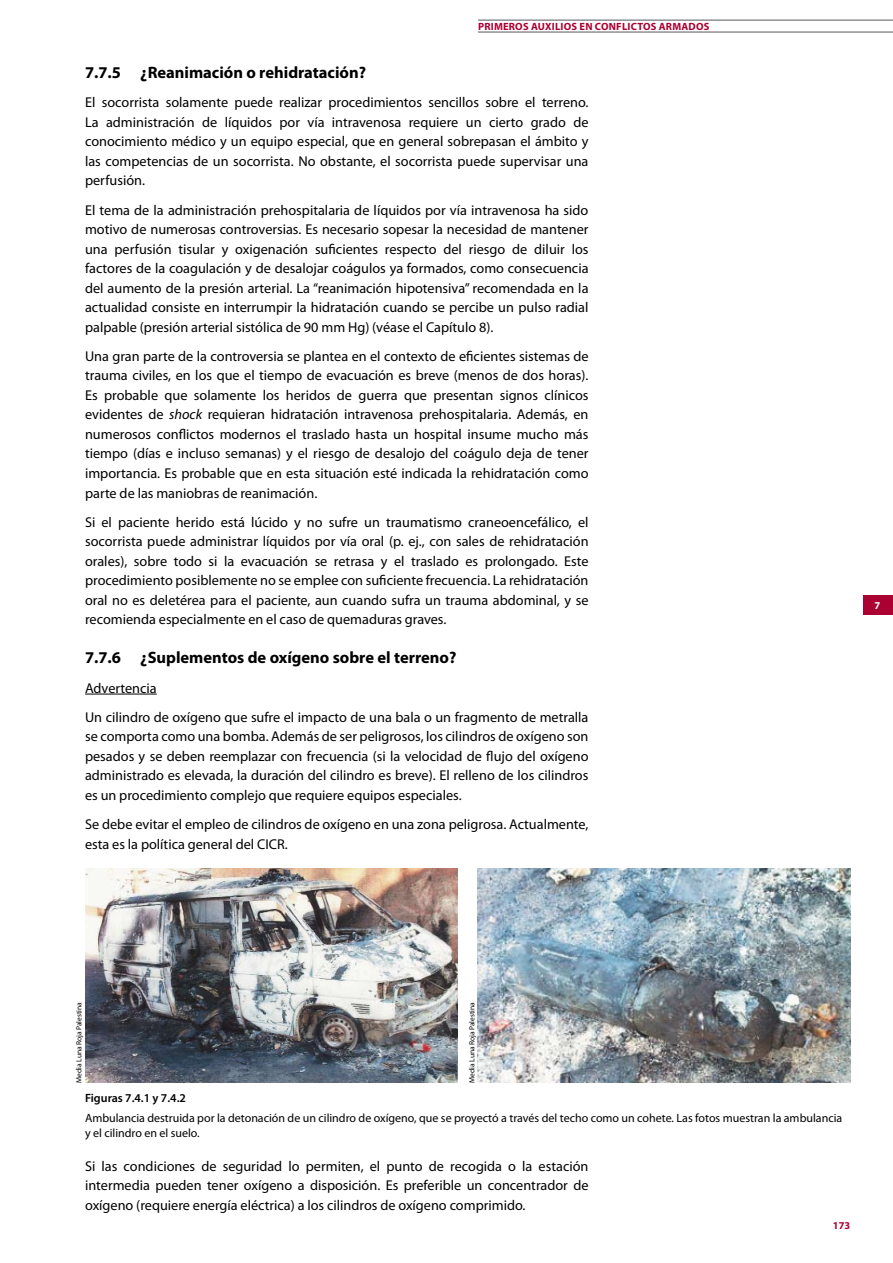
<style>
.page{position:relative;width:893px;height:1263px;background:#fff}
.page>*{position:absolute;margin:0;border:0;box-sizing:border-box;transform-origin:0 0}
.t1{font:700 16.5px "Myriad Pro";color:#000}
.t2{font:14.25px/19.5px "Myriad Pro";color:#000;text-align:justify}
.t3{font:12px/15px "Myriad Pro";color:#000}
.t4{font:600 12px "Myriad Pro";color:#000}
.t5{font:700 10.5px "Myriad Pro";letter-spacing:.02em;color:#ab0132}
.t6{font:700 10.5px "Myriad Pro";color:#fff}
.t7{font:7.5px "Myriad Pro";color:#000}
.s1{font-style:italic}
</style>
<div class="page">
<hr style="left:478px;top:20px;width:415px;height:1px;background:#58585a">
<hr style="left:478px;top:32px;width:415px;height:1px;background:#58585a">
<div style="left:863px;top:595px;width:30px;height:19px;background:#ab0132"></div>
<hr style="left:85px;top:694px;width:72px;height:1px;background:#000">
<img style="left:85px;top:868px;width:373px;height:215px">
<img style="left:478px;top:868px;width:372px;height:215px">
<p class="t5" style="left:478px;top:19px;width:33px">primero</p>
<p class="t5" style="left:523px;top:19px;width:35px">s auxilio</p>
<p class="t5" style="left:571px;top:19px;width:32px">s en con</p>
<p class="t5" style="left:616px;top:19px;width:13px">flicto</p>
<p class="t5" style="left:651px;top:19px;width:60px">s armados</p>
<p class="t1" style="left:85px;top:62px;width:283px">7.7.5 ¿Reanimación o rehidratación?</p>
<p class="t2" style="left:85px;top:93px;width:505px">El socorrista solamente puede realizar procedimientos sencillos sobre el terreno.<br>La administración de líquidos por vía intravenosa requiere un cierto grado de conocimiento médico y un equipo especial, que en general sobrepasan el ámbito y las competencias de un socorrista. No obstante, el socorrista puede supervisar una perfusión.</p>
<p class="t2" style="left:85px;top:200px;width:505px">El tema de la administración prehospitalaria de líquidos por vía intravenosa ha sido motivo de numerosas controversias. Es necesario sopesar la necesidad de mantener una perfusión tisular y oxigenación suficientes respecto del riesgo de diluir los factores de la coagulación y de desalojar coágulos ya formados, como consecuencia del aumento de la presión arterial. La “reanimación hipotensiva” recomendada en la actualidad consiste en interrumpir la hidratación cuando se percibe un pulso radial palpable (presión arterial sistólica de 90 mm Hg) (véase el Capítulo 8).</p>
<p class="t2" style="left:85px;top:346px;width:505px">Una gran parte de la controversia se plantea en el contexto de eficientes sistemas de trauma civiles, en los que el tiempo de evacuación es breve (menos de dos horas).<br>Es probable que solamente los heridos de guerra que presentan signos clínicos evidentes de <span class="s1">shock</span> requieran hidratación intravenosa prehospitalaria. Además, en numerosos conflictos modernos el traslado hasta un hospital insume mucho más tiempo (días e incluso semanas) y el riesgo de desalojo del coágulo deja de tener importancia. Es probable que en esta situación esté indicada la rehidratación como parte de las maniobras de reanimación.</p>
<p class="t2" style="left:85px;top:512px;width:505px">Si el paciente herido está lúcido y no sufre un traumatismo craneoencefálico, el socorrista puede administrar líquidos por vía oral (p. ej., con sales de rehidratación orales), sobre todo si la evacuación se retrasa y el traslado es prolongado. Este procedimiento posiblemente no se emplee con suficiente frecuencia. La rehidratación oral no es deletérea para el paciente, aun cuando sufra un trauma abdominal, y se recomienda especialmente en el caso de quemaduras graves.</p>
<p class="t1" style="left:85px;top:647px;width:373px">7.7.6 ¿Suplementos de oxígeno sobre el terreno?</p>
<p class="t2" style="left:85px;top:673px;width:505px;line-height:29.2px">Advertencia<br>Un cilindro de oxígeno que sufre el impacto de una bala o un fragmento de metralla</p>
<p class="t2" style="left:85px;top:727px;width:505px">se comporta como una bomba. Además de ser peligrosos, los cilindros de oxígeno son pesados y se deben reemplazar con frecuencia (si la velocidad de flujo del oxígeno administrado es elevada, la duración del cilindro es breve). El relleno de los cilindros es un procedimiento complejo que requiere equipos especiales.</p>
<p class="t2" style="left:85px;top:814px;width:505px">Se debe evitar el empleo de cilindros de oxígeno en una zona peligrosa. Actualmente, esta es la política general del CICR.</p>
<p class="t6" style="left:874px;top:598px;width:7px">7</p>
<p class="t7" style="left:74px;top:1083px;width:82px;rotate:-90deg">Media Luna Roja Palestina</p>
<p class="t7" style="left:467px;top:1083px;width:82px;rotate:-90deg">Media Luna Roja Palestina</p>
<p class="t4" style="left:85px;top:1091px;width:102px">Figuras 7.4.1 y 7.4.2</p>
<p class="t3" style="left:85px;top:1110px;width:759px">Ambulancia destruida por la detonación de un cilindro de oxígeno, que se proyectó a través del techo como un cohete. Las fotos muestran la ambulancia y el cilindro en el suelo.</p>
<p class="t2" style="left:85px;top:1156px;width:505px">Si las condiciones de seguridad lo permiten, el punto de recogida o la estación intermedia pueden tener oxígeno a disposición. Es preferible un concentrador de oxígeno (requiere energía eléctrica) a los cilindros de oxígeno comprimido.</p>
<p class="t5" style="left:833px;top:1219px;width:19px">173</p>
</div>
